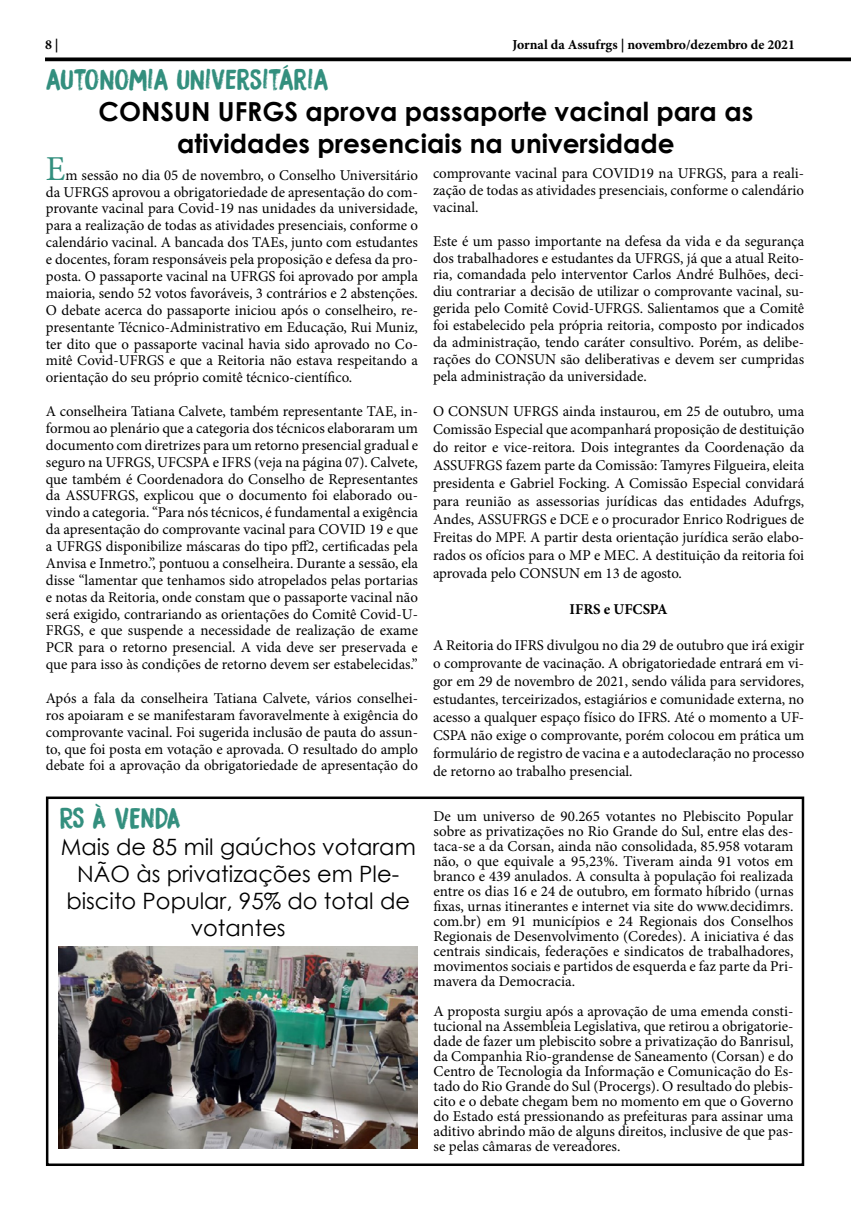
<style>
.page{position:relative;width:851px;height:1205px;background:#fff}
.page>*{position:absolute;margin:0;border:0;box-sizing:border-box;transform-origin:0 0}
.t1{font:35px "Minion Pro";color:#338f7e}
.t2{font:700 26.25px/31.5px "Century Gothic";color:#000;text-align:center}
.t3{font:26.25px "DK Bocadillo";color:#338f7e}
.t4{font:22.5px/27px "Century Gothic";color:#000;text-align:center}
.t5{font:15px/16.9px "Minion Pro";color:#000;text-align:justify}
.t6{font:700 15px "Minion Pro";color:#000}
.t7{font:700 13.75px "Minion Pro";color:#000}
</style>
<div class="page">
<svg style="left:45px;top:57px;width:805px;height:4px;background:#1f1f1f"></svg>
<div style="left:46px;top:796px;width:758px;height:370px;border:2px solid #000"></div>
<img style="left:58px;top:946px;width:360px;height:202px">
<p class="t7" style="left:45px;top:35px;width:15px">8 |</p>
<p class="t7" style="left:512px;top:35px;width:284px">Jornal da Assufrgs | novembro/dezembro de 2021</p>
<h2 class="t3" style="left:46px;top:63px;width:284px">AUTONOMIA UNIVERSITÁRIA</h2>
<h2 class="t2" style="left:99px;top:95px;width:656px">CONSUN UFRGS aprova passaporte vacinal para as atividades presenciais na universidade</h2>
<p class="t5" style="left:433px;top:165px;width:372px">comprovante vacinal para COVID19 na UFRGS, para a reali&shy;zação de todas as atividades presenciais, conforme o calendário vacinal.</p>
<p class="t5" style="left:433px;top:232px;width:373px">Este é um passo importante na defesa da vida e da segurança dos trabalhadores e estudantes da UFRGS, já que a atual Reito&shy;ria, comandada pelo interventor Carlos André Bulhões, deci&shy;diu contrariar a decisão de utilizar o comprovante vacinal, su&shy;gerida pelo Comitê Covid-UFRGS. Salientamos que a Comitê foi estabelecido pela própria reitoria, composto por indicados da administração, tendo caráter consultivo. Porém, as delibe&shy;rações do CONSUN são deliberativas e devem ser cumpridas pela administração da universidade.</p>
<p class="t5" style="left:433px;top:402px;width:373px;line-height:18px">O CONSUN UFRGS ainda instaurou, em 25 de outubro, uma Comissão Especial que acompanhará proposição de destituição do reitor e vice-reitora. Dois integrantes da Coordenação da ASSUFRGS fazem parte da Comissão: Tamyres Filgueira, eleita presidenta e Gabriel Focking. A Comissão Especial convidará para reunião as assessorias jurídicas das entidades Adufrgs, Andes, ASSUFRGS e DCE e o procurador Enrico Rodrigues de Freitas do MPF. A partir desta orientação jurídica serão elabo&shy;rados os ofícios para o MP e MEC. A destituição da reitoria foi aprovada pelo CONSUN em 13 de agosto.</p>
<p class="t6" style="left:569px;top:598px;width:100px">IFRS e UFCSPA</p>
<p class="t5" style="left:433px;top:636px;width:373px;line-height:18px">A Reitoria do IFRS divulgou no dia 29 de outubro que irá exigir o comprovante de vacinação. A obrigatoriedade entrará em vi&shy;gor em 29 de novembro de 2021, sendo válida para servidores, estudantes, terceirizados, estagiários e comunidade externa, no acesso a qualquer espaço físico do IFRS. Até o momento a UF-CSPA não exige o comprovante, porém colocou em prática um formulário de registro de vacina e a autodeclaração no processo de retorno ao trabalho presencial.</p>
<h1 class="t1" style="left:46px;top:145px;width:21px">E</h1>
<p class="t5" style="left:46px;top:167px;width:373px;text-indent:20px">m sessão no dia 05 de novembro, o Conselho Universitário da UFRGS aprovou a obrigatoriedade de apresentação do com&shy;provante vacinal para Covid-19 nas unidades da universidade, para a realização de todas as atividades presenciais, conforme o calendário vacinal. A bancada dos TAEs, junto com estudantes e docentes, foram responsáveis pela proposição e defesa da pro&shy;posta. O passaporte vacinal na UFRGS foi aprovado por ampla maioria, sendo 52 votos favoráveis, 3 contrários e 2 abstenções.<br>O debate acerca do passaporte iniciou após o conselheiro, re&shy;presentante Técnico-Administrativo em Educação, Rui Muniz, ter dito que o passaporte vacinal havia sido aprovado no Co&shy;mitê Covid-UFRGS e que a Reitoria não estava respeitando a orientação do seu próprio comitê técnico-científico.</p>
<p class="t5" style="left:46px;top:403px;width:373px">A conselheira Tatiana Calvete, também representante TAE, in&shy;formou ao plenário que a categoria dos técnicos elaboraram um documento com diretrizes para um retorno presencial gradual e seguro na UFRGS, UFCSPA e IFRS (veja na página 07). Calvete, que também é Coordenadora do Conselho de Representantes da ASSUFRGS, explicou que o documento foi elaborado ou&shy;vindo a categoria. “Para nós técnicos, é fundamental a exigência da apresentação do comprovante vacinal para COVID 19 e que a UFRGS disponibilize máscaras do tipo pff2, certificadas pela Anvisa e Inmetro.”, pontuou a conselheira. Durante a sessão, ela disse “lamentar que tenhamos sido atropelados pelas portarias e notas da Reitoria, onde constam que o passaporte vacinal não será exigido, contrariando as orientações do Comitê Covid-U-FRGS, e que suspende a necessidade de realização de exame PCR para o retorno presencial. A vida deve ser preservada e que para isso às condições de retorno devem ser estabelecidas.”</p>
<p class="t5" style="left:46px;top:690px;width:373px">Após a fala da conselheira Tatiana Calvete, vários conselhei&shy;ros apoiaram e se manifestaram favoravelmente à exigência do comprovante vacinal. Foi sugerida inclusão de pauta do assun&shy;to, que foi posta em votação e aprovada. O resultado do amplo debate foi a aprovação da obrigatoriedade de apresentação do</p>
<h2 class="t3" style="left:60px;top:802px;width:123px">RS À VENDA</h2>
<p class="t5" style="left:433px;top:808px;width:361px;line-height:15px">De um universo de 90.265 votantes no Plebiscito Popular sobre as privatizações no Rio Grande do Sul, entre elas des&shy;taca-se a da Corsan, ainda não consolidada, 85.958 votaram não, o que equivale a 95,23%. Tiveram ainda 91 votos em branco e 439 anulados. A consulta à população foi realizada entre os dias 16 e 24 de outubro, em formato híbrido (urnas fixas, urnas itinerantes e internet via site do www.decidimrs. com.br) em 91 municípios e 24 Regionais dos Conselhos Regionais de Desenvolvimento (Coredes). A iniciativa é das centrais sindicais, federações e sindicatos de trabalhadores, movimentos sociais e partidos de esquerda e faz parte da Pri&shy;mavera da Democracia.</p>
<p class="t5" style="left:433px;top:1003px;width:361px;line-height:15px">A proposta surgiu após a aprovação de uma emenda consti&shy;tucional na Assembleia Legislativa, que retirou a obrigatorie&shy;dade de fazer um plebiscito sobre a privatização do Banrisul, da Companhia Rio-grandense de Saneamento (Corsan) e do Centro de Tecnologia da Informação e Comunicação do Es&shy;tado do Rio Grande do Sul (Procergs). O resultado do plebis&shy;cito e o debate chegam bem no momento em que o Governo do Estado está pressionando as prefeituras para assinar uma aditivo abrindo mão de alguns direitos, inclusive de que pas&shy;se pelas câmaras de vereadores.</p>
<h3 class="t4" style="left:61px;top:833px;width:356px">Mais de 85 mil gaúchos votaram<br>NÃO às privatizações em Ple&shy;biscito Popular, 95% do total de votantes</h3>
</div>
